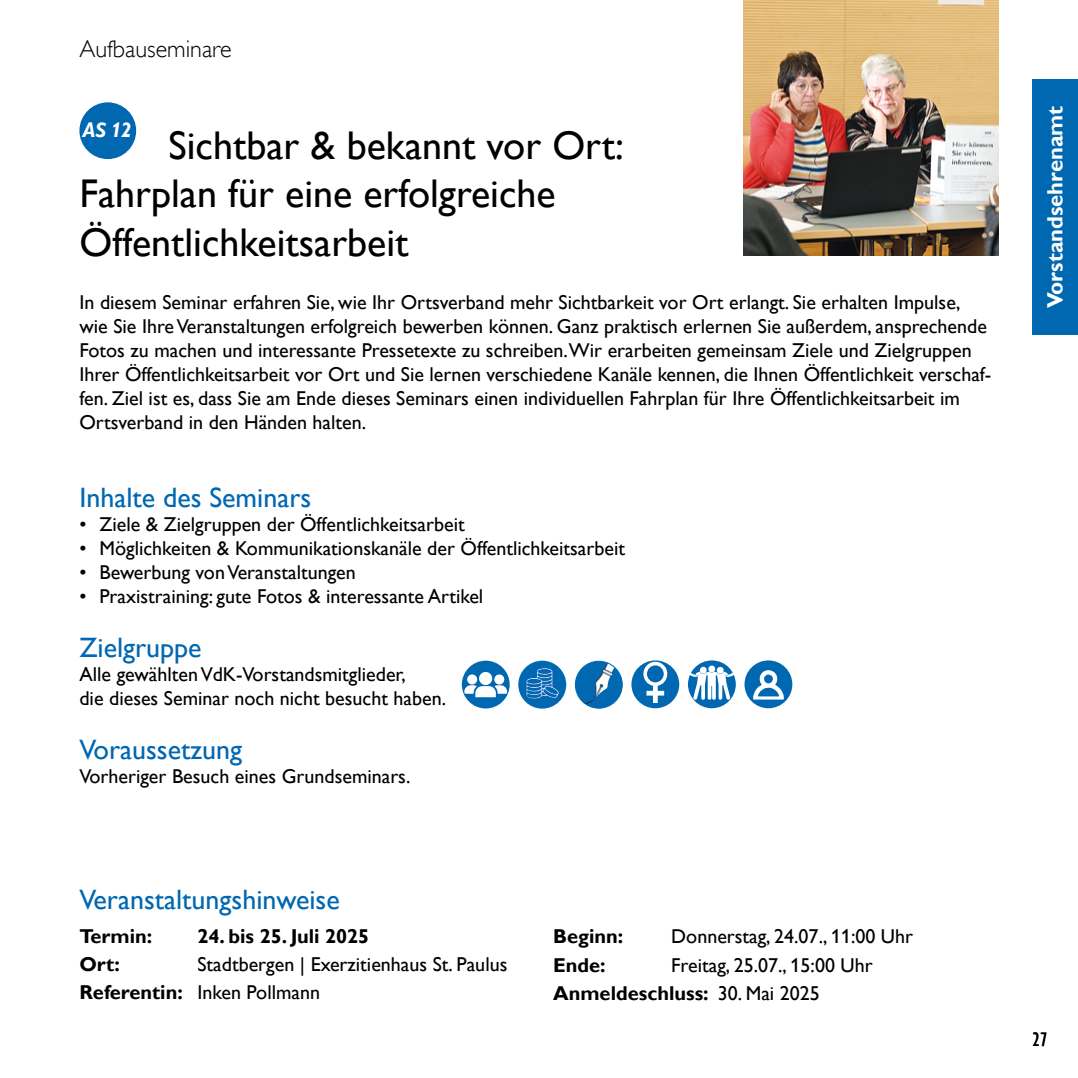
<style>
.page{position:relative;width:1078px;height:1078px;background:#fff}
.page>*{position:absolute;margin:0;border:0;box-sizing:border-box;transform-origin:0 0}
._20_pt{font:40px "Gill Alt One";color:#000}
.Inhalte_14_pt{font:28px "Gill Alt One";color:#0067b1}
.Rubrik{font:300 24px "Gill Alt One";color:#000}
.t1{font:700 22px "Gill Alt One";color:#fff}
.Fließtext_fett{font:italic 700 20.8px "Gill Alt One";color:#fff}
.Fließtext{font:20px/24px "Gill Alt One";color:#000}
.Fließtext-2{font:700 20px "Gill Alt One";color:#000}
.t2{font:condensed 20px "Gill Sans";color:#000}
.s1{font-weight:700}
.s2{font-weight:400}
</style>
<div class="page">
<img style="left:743px;top:0;width:255px;height:255px">
<div style="left:79px;top:102px;width:57px;height:57px;background:#0067b1;border-radius:50%"></div>
<div style="left:1032px;top:79px;width:45px;height:255px;background:#0067b1"></div>
<div style="left:631px;top:660px;width:48px;height:48px;background:#0067b1;border-radius:50%"></div>
<svg style="left:643px;top:661px;width:24px;height:41px"></svg>
<div style="left:461px;top:660px;width:48px;height:48px;background:#0067b1;border-radius:50%"></div>
<img style="left:464px;top:671px;width:43px;height:26px">
<div style="left:575px;top:661px;width:47px;height:47px;background:#0067b1;border-radius:50%"></div>
<img style="left:584px;top:662px;width:30px;height:42px">
<div style="left:574px;top:660px;width:48px;height:48px;border:1px solid #0067b1;border-radius:50%"></div>
<svg style="left:687px;top:660px;width:48px;height:48px"></svg>
<img style="left:689px;top:665px;width:34px;height:35px">
<div style="left:744px;top:660px;width:48px;height:48px;background:#0067b1;border-radius:50%"></div>
<img style="left:753px;top:670px;width:31px;height:29px">
<div style="left:518px;top:660px;width:48px;height:48px;background:#0067b1;border-radius:50%"></div>
<img style="left:526px;top:668px;width:32px;height:30px">
<p class="Rubrik" style="left:79px;top:35px;width:154px">Aufbauseminare</p>
<p class="Fließtext_fett" style="left:83px;top:118px;width:51px">AS 12</p>
<p class="_20_pt" style="left:168px;top:123px;width:457px">Sichtbar &amp; bekannt vor Ort:</p>
<p class="_20_pt" style="left:79px;top:171px;width:477px">Fahrplan für eine erfolgreiche</p>
<p class="_20_pt" style="left:79px;top:219px;width:330px">Öffentlichkeitsarbeit</p>
<p class="Fließtext" style="left:79px;top:290px;width:913px">In diesem Seminar erfahren Sie, wie Ihr Ortsverband mehr Sichtbarkeit vor Ort erlangt. Sie erhalten Impulse, wie Sie Ihre Veranstaltungen erfolgreich bewerben können. Ganz praktisch erlernen Sie außerdem, ansprechende Fotos zu machen und interessante Pressetexte zu schreiben.Wir erarbeiten gemeinsam Ziele und Zielgruppen Ihrer Öffentlichkeitsarbeit vor Ort und Sie lernen verschiedene Kanäle kennen, die Ihnen Öffentlichkeit verschaf&shy;fen. Ziel ist es, dass Sie am Ende dieses Seminars einen individuellen Fahrplan für Ihre Öffentlichkeitsarbeit im Ortsverband in den Händen halten.</p>
<p class="Inhalte_14_pt" style="left:79px;top:481px;width:233px">Inhalte des Seminars</p>
<p class="Fließtext" style="left:79px;top:512px;width:386px">• Ziele &amp; Zielgruppen der Öffentlichkeitsarbeit</p>
<p class="Fließtext" style="left:79px;top:536px;width:547px">• Möglichkeiten &amp; Kommunikationskanäle der Öffentlichkeitsarbeit</p>
<p class="Fließtext" style="left:79px;top:560px;width:278px">• Bewerbung von Veranstaltungen</p>
<p class="Fließtext" style="left:79px;top:584px;width:405px">• Praxistraining: gute Fotos &amp; interessante Artikel</p>
<p class="Inhalte_14_pt" style="left:79px;top:631px;width:124px">Zielgruppe</p>
<p class="Fließtext" style="left:79px;top:662px;width:328px">Alle gewählten VdK-Vorstandsmitglieder,</p>
<p class="Fließtext" style="left:79px;top:686px;width:368px">die dieses Seminar noch nicht besucht haben.</p>
<p class="Inhalte_14_pt" style="left:79px;top:733px;width:164px">Voraussetzung</p>
<p class="Fließtext" style="left:79px;top:764px;width:332px">Vorheriger Besuch eines Grundseminars.</p>
<p class="Inhalte_14_pt" style="left:79px;top:883px;width:262px">Veranstaltungshinweise</p>
<p class="Fließtext-2" style="left:79px;top:924px;width:74px">Termin:</p>
<p class="Fließtext-2" style="left:197px;top:924px;width:173px">24. bis 25. Juli 2025</p>
<p class="Fließtext-2" style="left:79px;top:952px;width:42px">Ort:</p>
<p class="Fließtext" style="left:197px;top:951px;width:311px">Stadtbergen | Exerzitienhaus St. Paulus</p>
<p class="Fließtext" style="left:79px;top:979px;width:242px"><span class="s1">Referentin:</span> Inken Pollmann</p>
<p class="Fließtext-2" style="left:553px;top:924px;width:72px">Beginn:</p>
<p class="Fließtext" style="left:671px;top:924px;width:243px">Donnerstag, 24.07., 11:00 Uhr</p>
<p class="Fließtext-2" style="left:553px;top:952px;width:54px">Ende:</p>
<p class="Fließtext" style="left:671px;top:952px;width:203px">Freitag, 25.07., 15:00 Uhr</p>
<p class="Fließtext-2" style="left:553px;top:980px;width:268px">Anmeldeschluss: <span class="s2">30. Mai 2025</span></p>
<p class="t1" style="left:1041px;top:308px;width:204px;rotate:-90deg">Vorstandsehrenamt</p>
<p class="t2" style="left:1032px;top:1027px;width:16px">27</p>
</div>
